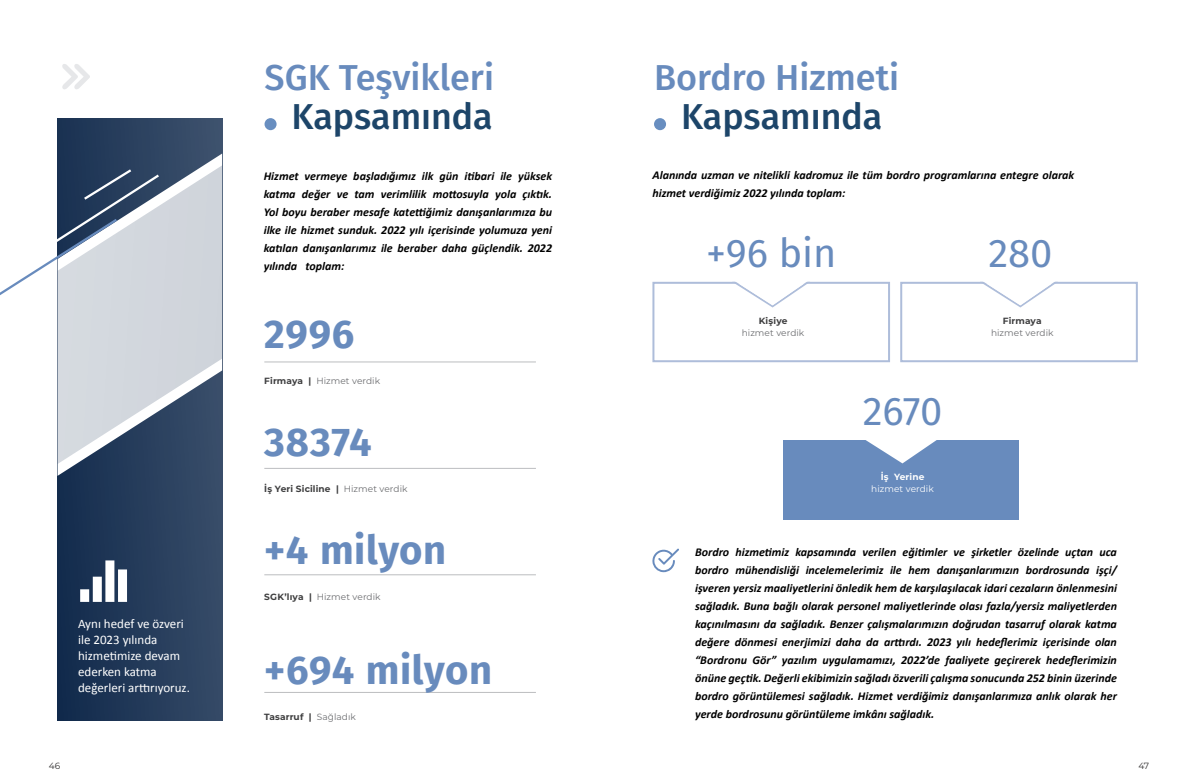
<style>
.page{position:relative;width:1191px;height:780px;background:#fff}
.page>*{position:absolute;margin:0;border:0;box-sizing:border-box;transform-origin:0 0}
.t1{font:700 40px "Fira Sans";letter-spacing:.015em;color:#688bbd}
.t2{font:40px "Fira Sans";color:#688bbd}
.t3{font:500 36px "Fira Sans";color:#688bbd}
.t4{font:500 36px "Fira Sans";color:#1d4569}
.t5{font:13px/16px "Calibri";color:#fff}
.t6{font:italic 700 12px/18px "Calibri";color:#000;text-align:justify}
.t7{font:9px "Montserrat";letter-spacing:.005em;color:#6c6d70}
.t8{font:700 9px "Montserrat";letter-spacing:.015em;color:#3e3e3f}
.t9{font:9px "Montserrat";color:#fff}
.t10{font:700 9px "Montserrat";letter-spacing:.015em;color:#fff}
.t11{font:9px "Montserrat";color:#312f30}
.s1{font-weight:700;color:#3e3e3f}
.s2{font-weight:400;color:#6c6d70}
</style>
<div class="page">
<div style="left:57px;top:118px;width:165px;height:602px;background:linear-gradient(to right,#122b4d,#384d69)"></div>
<svg style="left:58px;top:153px;width:164px;height:323px;fill:#2a405e"></svg>
<svg style="left:58px;top:165px;width:164px;height:299px;fill:#d1d5dc"></svg>
<hr style="left:264px;top:361px;width:272px;height:1px;background:#bcbdc0">
<hr style="left:264px;top:468px;width:272px;height:1px;background:#bcbdc0">
<hr style="left:264px;top:574px;width:272px;height:1px;background:#bcbdc0">
<hr style="left:264px;top:692px;width:272px;height:1px;background:#bcbdc0">
<div style="left:264px;top:118px;width:12px;height:12px;background:#688ec0;border-radius:50%"></div>
<svg style="left:62px;top:64px;width:28px;height:25px"></svg>
<svg style="left:0;top:167px;width:161px;height:144px"></svg>
<svg style="left:80px;top:560px;width:47px;height:42px"></svg>
<div style="left:654px;top:118px;width:12px;height:12px;background:#688ec0;border-radius:50%"></div>
<div style="left:783px;top:440px;width:236px;height:79px;background:#688bbd"></div>
<div style="left:900px;top:282px;width:237px;height:80px;border:2px solid #aebdda"></div>
<svg style="left:866px;top:440px;width:70px;height:23px"></svg>
<svg style="left:973px;top:281px;width:91px;height:27px"></svg>
<svg style="left:652px;top:548px;width:27px;height:24px"></svg>
<div style="left:652px;top:282px;width:238px;height:80px;border:2px solid #aebdda"></div>
<svg style="left:725px;top:281px;width:91px;height:27px"></svg>
<p class="t5" style="left:78px;top:614px;width:113px">Aynı hedef ve özveri ile 2023 yılında hizmetimize devam ederken katma değerleri arttırıyoruz.</p>
<h2 class="t3" style="left:264px;top:49px;width:231px">SGK Teşvikleri</h2>
<h2 class="t4" style="left:291px;top:88px;width:203px">Kapsamında</h2>
<p class="t6" style="left:264px;top:166px;width:290px">Hizmet vermeye başladığımız ilk gün itibari ile yüksek katma değer ve tam verimlilik mottosuyla yola çıktık.<br>Yol boyu beraber mesafe katettiğimiz danışanlarımıza bu ilke ile hizmet sunduk. 2022 yılı içerisinde yolumuza yeni katılan danışanlarımız ile beraber daha güçlendik. 2022</p>
<h1 class="t1" style="left:264px;top:300px;width:92px">2996</h1>
<p class="t7" style="left:264px;top:375px;width:117px"><span class="s1">Firmaya |</span> Hizmet verdik</p>
<h1 class="t1" style="left:264px;top:408px;width:109px">38374</h1>
<p class="t8" style="left:264px;top:482px;width:145px">İş Yeri Siciline | <span class="s2">Hizmet verdik</span></p>
<h1 class="t1" style="left:264px;top:516px;width:183px">+4 milyon</h1>
<p class="t7" style="left:264px;top:591px;width:118px"><span class="s1">SGK’lıya |</span> Hizmet verdik</p>
<h1 class="t1" style="left:264px;top:636px;width:229px">+694 milyon</h1>
<p class="t8" style="left:264px;top:710px;width:93px">Tasarruf | <span class="s2">Sağladık</span></p>
<h2 class="t3" style="left:654px;top:49px;width:247px">Bordro Hizmeti</h2>
<h2 class="t4" style="left:681px;top:88px;width:203px">Kapsamında</h2>
<p class="t6" style="left:652px;top:166px;width:423px">Alanında uzman ve nitelikli kadromuz ile tüm bordro programlarına entegre olarak hizmet verdiğimiz 2022 yılında toplam:</p>
<h1 class="t2" style="left:706px;top:223px;width:132px">+96 bin</h1>
<p class="t8" style="left:758px;top:314px;width:30px">Kişiye</p>
<p class="t7" style="left:742px;top:327px;width:64px">hizmet verdik</p>
<h1 class="t2" style="left:862px;top:381px;width:81px">2670</h1>
<p class="t10" style="left:880px;top:470px;width:45px">İş Yerine</p>
<p class="t9" style="left:871px;top:483px;width:64px">hizmet verdik</p>
<h1 class="t2" style="left:988px;top:223px;width:66px">280</h1>
<p class="t8" style="left:1003px;top:314px;width:40px">Firmaya</p>
<p class="t7" style="left:991px;top:327px;width:64px">hizmet verdik</p>
<p class="t6" style="left:695px;top:543px;width:423px">Bordro hizmetimiz kapsamında verilen eğitimler ve şirketler özelinde uçtan uca bordro mühendisliği incelemelerimiz ile hem danışanlarımızın bordrosunda işçi/ işveren yersiz maaliyetlerini önledik hem de karşılaşılacak idari cezaların önlenmesini sağladık. Buna bağlı olarak personel maliyetlerinde olası fazla/yersiz maliyetlerden kaçınılmasını da sağladık. Benzer çalışmalarımızın doğrudan tasarruf olarak katma değere dönmesi enerjimizi daha da arttırdı. 2023 yılı hedeflerimiz içerisinde olan “Bordronu Gör” yazılım uygulamamızı, 2022’de faaliyete geçirerek hedeflerimizin önüne geçtik. Değerli ekibimizin sağladı özverili çalışma sonucunda 252 binin üzerinde bordro görüntülemesi sağladık. Hizmet verdiğimiz danışanlarımıza anlık olarak her yerde bordrosunu görüntüleme imkânı sağladık.</p>
<p class="t11" style="left:49px;top:759px;width:13px">46</p>
<p class="t11" style="left:1138px;top:759px;width:12px">47</p>
</div>
